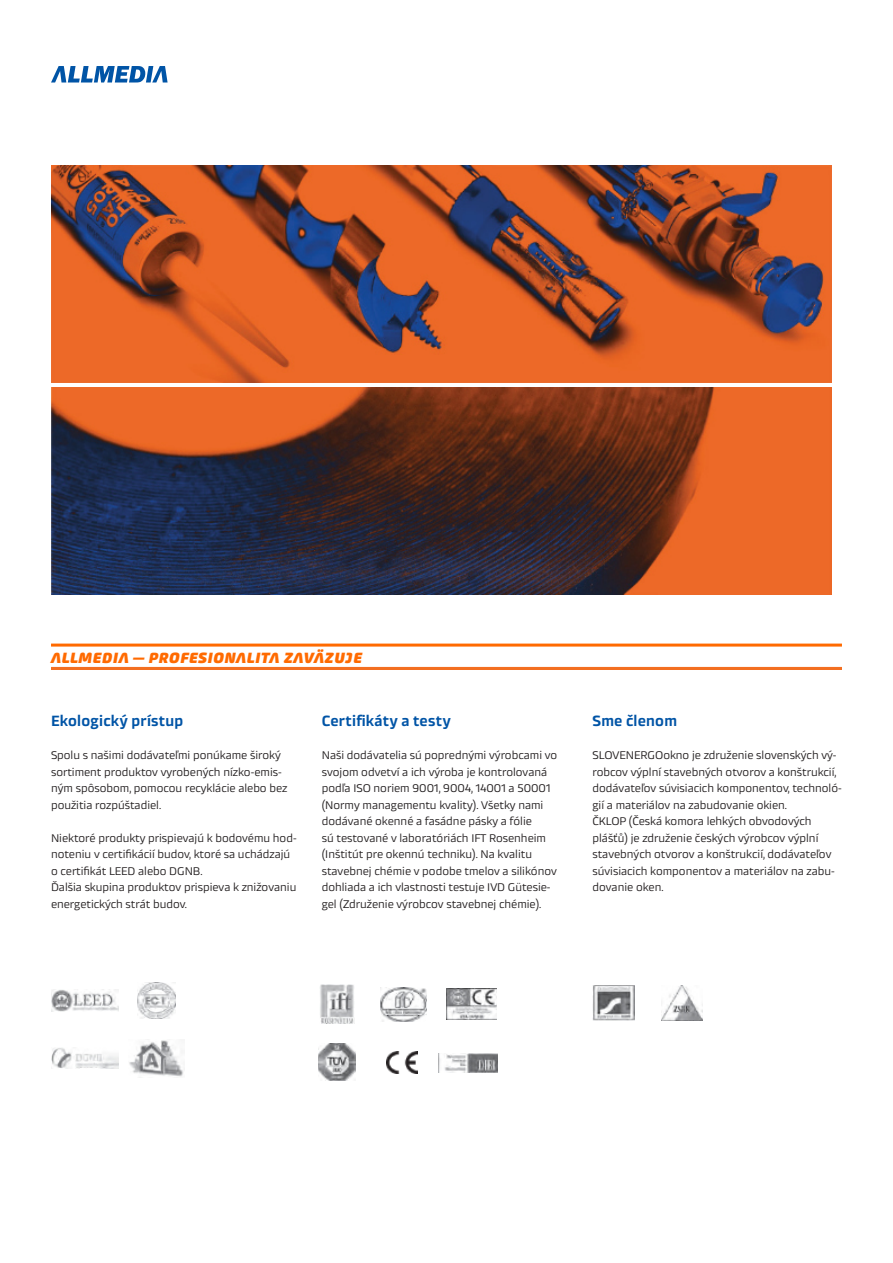
<style>
.page{position:relative;width:893px;height:1263px;background:#fff}
.page>*{position:absolute;margin:0;border:0;box-sizing:border-box;transform-origin:0 0}
.t1{font:500 15px "Akceler A";letter-spacing:.02em;color:#0054a6}
.t2{font:700 15px "Akceler Balt";letter-spacing:.05em;color:#ff6a00}
.t3{font:11.25px/16.5px "Akceler A";color:#231f20}
</style>
<div class="page">
<img style="left:51px;top:166px;width:781px;height:216px">
<img style="left:51px;top:387px;width:781px;height:207px">
<hr style="left:51px;top:644px;width:791px;height:2px;background:#ff6a00">
<svg style="left:51px;top:66px;width:117px;height:17px"></svg>
<img style="left:593px;top:985px;width:41px;height:35px">
<img style="left:661px;top:985px;width:41px;height:35px">
<img style="left:320px;top:985px;width:35px;height:39px">
<img style="left:380px;top:987px;width:46px;height:34px">
<img style="left:447px;top:989px;width:49px;height:31px">
<img style="left:439px;top:1054px;width:58px;height:18px">
<img style="left:387px;top:1051px;width:31px;height:22px">
<img style="left:319px;top:1043px;width:37px;height:37px">
<img style="left:51px;top:989px;width:67px;height:22px">
<img style="left:138px;top:982px;width:37px;height:37px">
<img style="left:51px;top:1048px;width:67px;height:21px">
<img style="left:129px;top:1040px;width:54px;height:37px">
<hr style="left:51px;top:667px;width:791px;height:3px;background:#f36f21">
<h1 class="t2" style="left:51px;top:651px;width:312px">ALLMEDIA — PROFESIONALITA ZAVÄZUJE</h1>
<h1 class="t1" style="left:51px;top:715px;width:134px">Ekologický prístup</h1>
<p class="t3" style="left:51px;top:748px;width:238px">Spolu s našimi dodávateľmi ponúkame široký sortiment produktov vyrobených nízko-emis&shy;ným spôsobom, pomocou recyklácie alebo bez použitia rozpúštadiel.</p>
<p class="t3" style="left:51px;top:830px;width:247px">Niektoré produkty prispievajú k bodovému hod&shy;noteniu v certifikácií budov, ktoré sa uchádzajú o certifikát LEED alebo DGNB.<br>Ďalšia skupina produktov prispieva k znižovaniu energetických strát budov.</p>
<h1 class="t1" style="left:322px;top:715px;width:130px">Certifikáty a testy</h1>
<p class="t3" style="left:322px;top:748px;width:237px">Naši dodávatelia sú poprednými výrobcami vo svojom odvetví a ich výroba je kontrolovaná podľa ISO noriem 9001, 9004, 14001 a 50001 (Normy managementu kvality). Všetky nami dodávané okenné a fasádne pásky a fólie<br>sú testované v laboratóriách IFT Rosenheim (Inštitút pre okennú techniku). Na kvalitu stavebnej chémie v podobe tmelov a silikónov dohliada a ich vlastnosti testuje IVD Gütesie&shy;gel (Združenie výrobcov stavebnej chémie).</p>
<h1 class="t1" style="left:592px;top:715px;width:86px">Sme členom</h1>
<p class="t3" style="left:592px;top:748px;width:251px">SLOVENERGOokno je združenie slovenských vý&shy;robcov výplní stavebných otvorov a konštrukcií, dodávateľov súvisiacich komponentov, technoló&shy;gií a materiálov na zabudovanie okien.<br>ČKLOP (Česká komora lehkých obvodových plášťů) je združenie českých výrobcov výplní stavebných otvorov a konštrukcií, dodávateľov súvisiacich komponentov a materiálov na zabu&shy;dovanie oken.</p>
</div>
